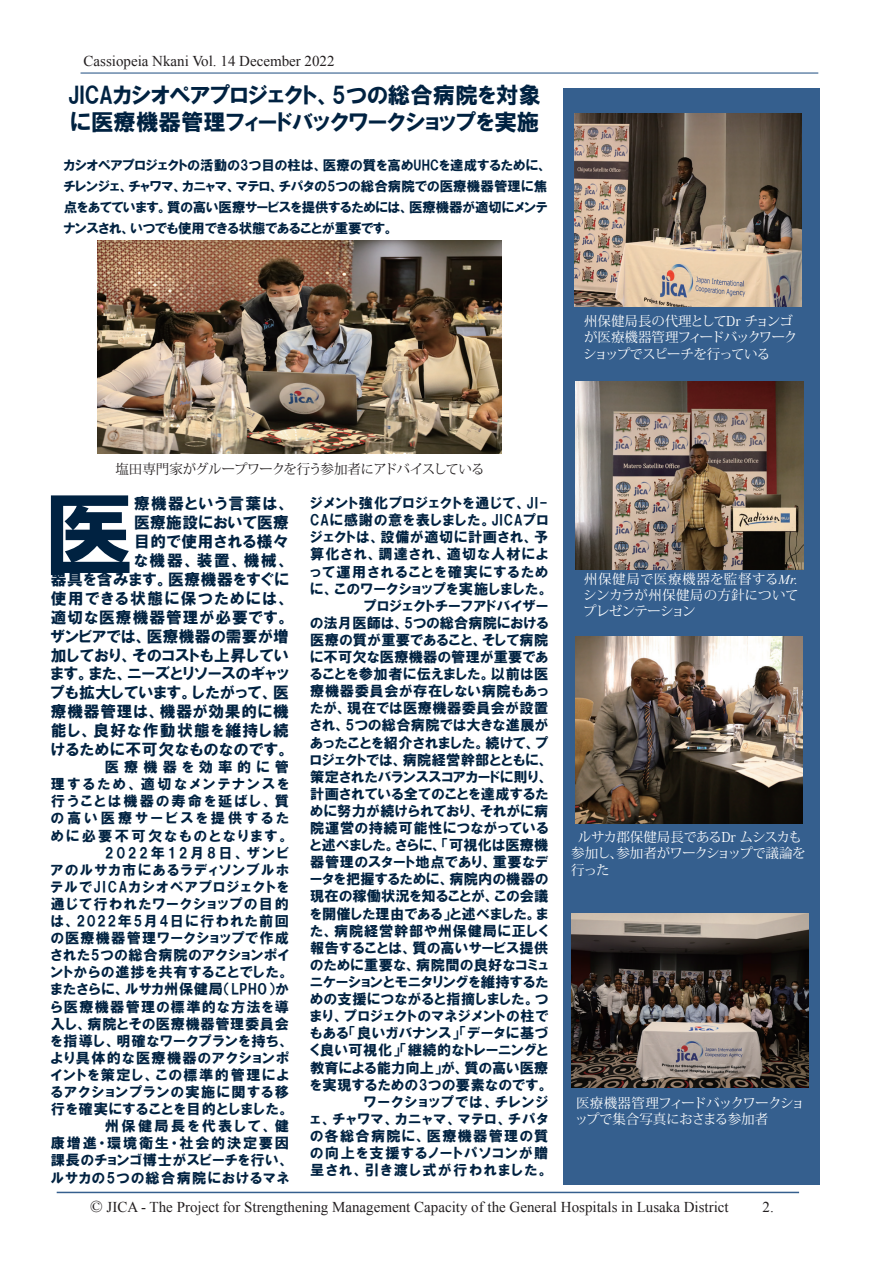
<style>
.page{position:relative;width:893px;height:1263px;background:#fff}
.page>*{position:absolute;margin:0;border:0;box-sizing:border-box;transform-origin:0 0}
.t1{font:89.4px "HGP Soei Kakugothic UB";color:#002241}
.t2{font:22.5px/27px "HGP Soei Kakugothic UB";color:#002241}
.t3{font:15.75px/18.9px "HGP Soei Kakugothic UB";letter-spacing:.04em;color:#002241;text-align:right}
.t4{font:15px "Times New Roman";color:#231f20}
.t5{font:14.25px/17.1px "HGP Soei Kakugothic UB";letter-spacing:.035em;color:#002241;text-align:right}
.t6{font:14.25px/17.1px "HGP Soei Kakugothic UB";letter-spacing:.1em;color:#002241;text-align:right}
.t7{font:13.5px/21px "HGP Soei Kakugothic UB";letter-spacing:-.01em;color:#002241;text-align:justify}
.t8{font:13.5px/16.2px "Koz Min Pr 6 N";letter-spacing:-.04em;color:#fff}
.t9{font:13.5px/16.2px "Koz Min Pr 6 N";letter-spacing:-.06em;color:#fff}
.t10{font:13.5px "Koz Min Pr 6 N";letter-spacing:-.06em;color:#231f20}
.s1{font-family:"Times New Roman";font-style:italic}
.s2{font-size:16.5px}
</style>
<div class="page">
<hr style="left:81px;top:72px;width:737px;height:2px;background:#355f8e">
<div style="left:563px;top:88px;width:256px;height:1096px;background:#355f8e"></div>
<hr style="left:57px;top:1192px;width:742px;height:1px;background:#355f8e">
<img style="left:576px;top:637px;width:226px;height:187px">
<img style="left:98px;top:241px;width:404px;height:212px">
<img style="left:574px;top:113px;width:227px;height:194px">
<img style="left:576px;top:382px;width:227px;height:187px">
<img style="left:571px;top:913px;width:237px;height:174px">
<p class="t4" style="left:84px;top:51px;width:253px">Cassiopeia Nkani Vol. 14 December 2022</p>
<h2 class="t2" style="left:68px;top:82px;width:474px">JICAカシオペアプロジェクト、5つの総合病院を対象に医療機器管理フィードバックワークショップを実施</h2>
<p class="t7" style="left:64px;top:154px;width:485px">カシオペアプロジェクトの活動の3つ目の柱は、医療の質を高めUHCを達成するために、チレンジェ、チャワマ、カニャマ、マテロ、チパタの5つの総合病院での医療機器管理に焦点をあてています。質の高い医療サービスを提供するためには、医療機器が適切にメンテナンスされ、いつでも使用できる状態であることが重要です。</p>
<p class="t9" style="left:583px;top:313px;width:215px">州保健局長の代理としてDr チョンゴが医療機器管理フィードバックワークショップでスピーチを行っている</p>
<p class="t10" style="left:115px;top:461px;width:371px">塩田専門家がグループワークを行う参加者にアドバイスしている</p>
<h1 class="t1" style="left:45px;top:489px;width:91px">医</h1>
<p class="t3" style="left:51px;top:494px;width:240px">療機器という言葉は、<br>医療施設において医療<br>目的で使用される様々<br>な機器、装置、機械、<br>器具を含みます。医療機器をすぐに使用できる状態に保つためには、適切な医療機器管理が必要です。ザンビアでは、医療機器の需要が増加しており、そのコストも上昇しています。また、ニーズとリソースのギャップも拡大しています。したがって、医療機器管理は、機器が効果的に機能し、良好な作動状態を維持し続けるために不可欠なものなのです。</p>
<p class="t6" style="left:51px;top:758px;width:240px">医療機器を効率的に管<br>理するため、適切なメンテナンスを行うことは機器の寿命を延ばし、質の高い医療サービスを提供するために必要不可欠なものとなります。<br>2022年12月8日、ザンビ<br>アのルサカ市にあるラディソンブルホテルでJICAカシオペアプロジェクトを通じて行われたワークショップの目的は、2022年5月4日に行われた前回の医療機器管理ワークショップで作成された5つの総合病院のアクションポイントからの進捗を共有することでした。またさらに、ルサカ州保健局（LPHO）から医療機器管理の標準的な方法を導入し、病院とその医療機器管理委員会を指導し、明確なワークプランを持ち、より具体的な医療機器のアクションポイントを策定し、この標準的管理によるアクションプランの実施に関する移行を確実にすることを目的としました。州保健局長を代表して、健<br>康増進・環境衛生・社会的決定要因課長のチョンゴ博士がスピーチを行い、ルサカの5つの総合病院におけるマネ</p>
<p class="t5" style="left:310px;top:494px;width:240px">ジメント強化プロジェクトを通じて、JI-<br>CAに感謝の意を表しました。JICAプロジェクトは、設備が適切に計画され、予算化され、調達され、適切な人材によって運用されることを確実にするために、このワークショップを実施しました。プロジェクトチーフアドバイザー<br>の法月医師は、5つの総合病院における医療の質が重要であること、そして病院に不可欠な医療機器の管理が重要であることを参加者に伝えました。以前は医療機器委員会が存在しない病院もあったが、現在では医療機器委員会が設置され、5つの総合病院では大きな進展があったことを紹介されました。続けて、プロジェクトでは、病院経営幹部とともに、策定されたバランススコアカードに則り、計画されている全てのことを達成するために努力が続けられており、それがに病院運営の持続可能性につながっていると述べました。さらに、「可視化は医療機器管理のスタート地点であり、重要なデータを把握するために、病院内の機器の現在の稼働状況を知ることが、この会議を開催した理由である」と述べました。また、病院経営幹部や州保健局に正しく報告することは、質の高いサービス提供のために重要な、病院間の良好なコミュニケーションとモニタリングを維持するための支援につながると指摘しました。つまり、プロジェクトのマネジメントの柱でもある「良いガバナンス」「データに基づく良い可視化」「継続的なトレーニングと教育による能力向上」が、質の高い医療を実現するための3つの要素なのです。ワークショップでは、チレンジ<br>ェ、チャワマ、カニャマ、マテロ、チパタの各総合病院に、医療機器管理の質の向上を支援するノートパソコンが贈呈され、引き渡し式が行われました。</p>
<p class="t8" style="left:583px;top:571px;width:217px;text-align:justify">州保健局で医療機器を監督する<span class="s1">Mr.</span>シンカラが州保健局の方針についてプレゼンテーション</p>
<p class="t8" style="left:571px;top:829px;width:236px;text-indent:7px">ルサカ郡保健局長であるDr ムシスカも参加し、参加者がワークショップで議論を行った</p>
<p class="t8" style="left:575px;top:1095px;width:232px">医療機器管理フィードバックワークショップで集合写真におさまる参加者</p>
<p class="t4" style="left:90px;top:1197px;width:640px"><span class="s2">©</span> JICA - The Project for Strengthening Management Capacity of the General Hospitals in Lusaka District</p>
<p class="t4" style="left:762px;top:1197px;width:13px">2.</p>
</div>
